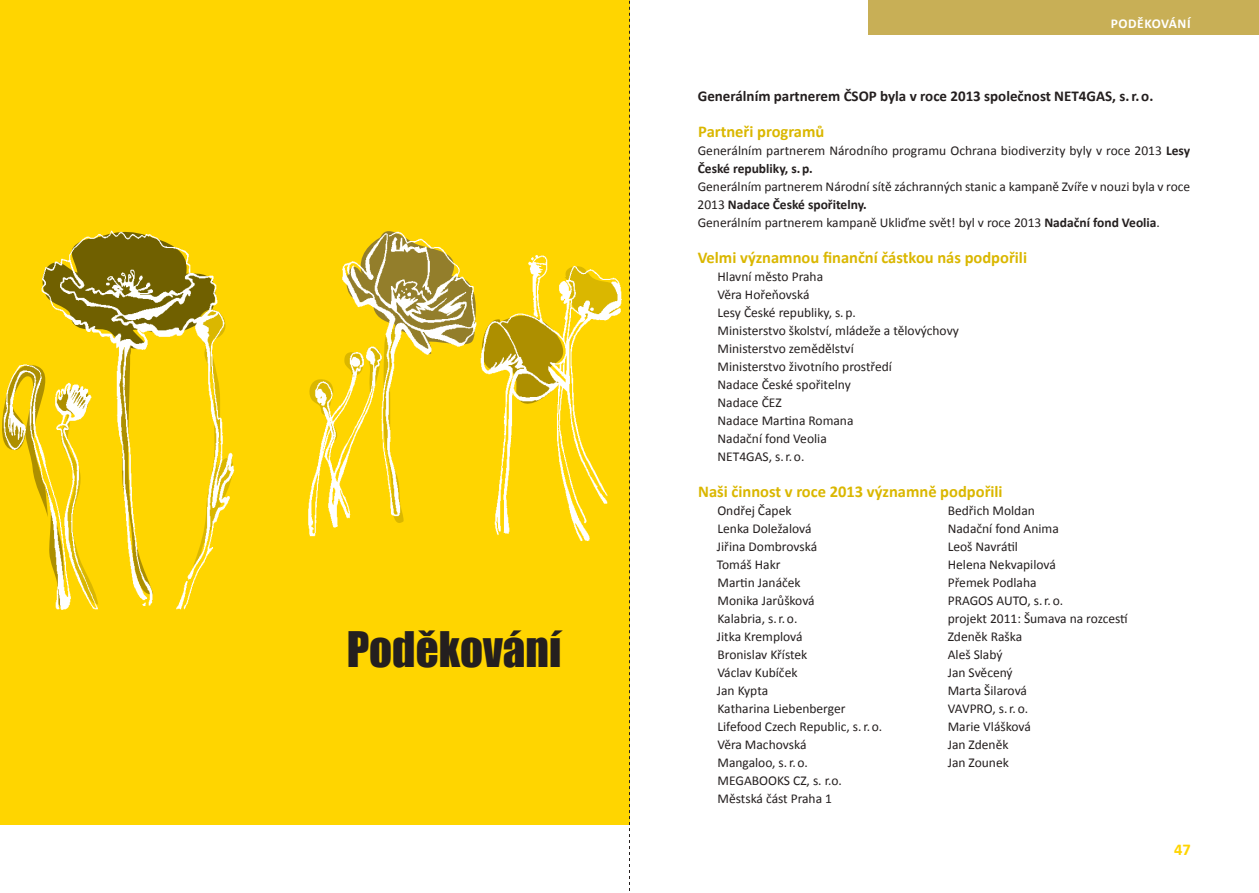
<style>
.page{position:relative;width:1259px;height:893px;background:#fff}
.page>*{position:absolute;margin:0;border:0;box-sizing:border-box;transform-origin:0 0}
.t1{font:45px "Impact";color:#241f1f}
.t2{font:700 16.5px "Calibri";color:#dab700}
.t3{font:700 16.5px "Calibri";color:#ffd500}
.t4{font:700 15px "Calibri";color:#241f1f}
.t5{font:13.5px/18px "Calibri";color:#241f1f}
.t6{font:700 13.5px "Calibri";letter-spacing:.04em;color:#fff}
.s1{font-weight:700}
</style>
<div class="page">
<div style="left:868px;top:0;width:391px;height:34px;background:#c8af56"></div>
<div style="left:0;top:0;width:629px;height:825px;background:#ffd500"></div>
<svg style="left:629px;top:0;width:1px;height:891px"></svg>
<img style="left:2px;top:230px;width:620px;height:380px">
<h1 class="t1" style="left:347px;top:615px;width:216px">Poděkování</h1>
<p class="t6" style="left:1111px;top:16px;width:81px">Poděkování</p>
<p class="t4" style="left:698px;top:86px;width:457px">Generálním partnerem ČSOP byla v roce 2013 společnost NET4GAS, s.r.o.</p>
<p class="t2" style="left:698px;top:121px;width:128px">Partneři programů</p>
<p class="t5" style="left:697px;top:141px;width:494px">Generálním partnerem Národního programu Ochrana biodiverzity byly v roce 2013 <span class="s1">Lesy<br>České republiky, s.p.</span></p>
<p class="t5" style="left:697px;top:177px;width:494px">Generálním partnerem Národní sítě záchranných stanic a kampaně Zvíře v nouzi byla v roce<br>2013 <span class="s1">Nadace České spořitelny.<br></span>Generálním partnerem kampaně Ukliďme svět! byl v roce 2013 <span class="s1">Nadační fond Veolia</span>.</p>
<p class="t2" style="left:697px;top:247px;width:331px">Velmi významnou finanční částkou nás podpořili</p>
<p class="t5" style="left:717px;top:267px;width:243px">Hlavní město Praha<br>Věra Hořeňovská<br>Lesy České republiky, s.p.<br>Ministerstvo školství, mládeže a tělovýchovy<br>Ministerstvo zemědělství<br>Ministerstvo životního prostředí<br>Nadace České spořitelny<br>Nadace ČEZ<br>Nadace Martina Romana<br>Nadační fond Veolia<br>NET4GAS, s.r.o.</p>
<p class="t2" style="left:698px;top:481px;width:306px">Naši činnost v roce 2013 významně podpořili</p>
<p class="t5" style="left:717px;top:501px;width:167px">Ondřej Čapek<br>Lenka Doležalová<br>Jiřina Dombrovská<br>Tomáš Hakr<br>Martin Janáček<br>Monika Jarůšková<br>Kalabria, s.r.o.<br>Jitka Kremplová<br>Bronislav Křístek<br>Václav Kubíček<br>Jan Kypta<br>Katharina Liebenberger<br>Lifefood Czech Republic, s.r.o.<br>Věra Machovská<br>Mangaloo, s.r.o.<br>MEGABOOKS CZ, s. r.o.<br>Městská část Praha 1</p>
<p class="t5" style="left:947px;top:501px;width:182px">Bedřich Moldan<br>Nadační fond Anima<br>Leoš Navrátil<br>Helena Nekvapilová<br>Přemek Podlaha<br>PRAGOS AUTO, s.r.o.<br>projekt 2011: Šumava na rozcestí<br>Zdeněk Raška<br>Aleš Slabý<br>Jan Svěcený<br>Marta Šilarová<br>VAVPRO, s.r.o.<br>Marie Vlášková<br>Jan Zdeněk<br>Jan Zounek</p>
<p class="t3" style="left:1174px;top:839px;width:18px">47</p>
</div>
